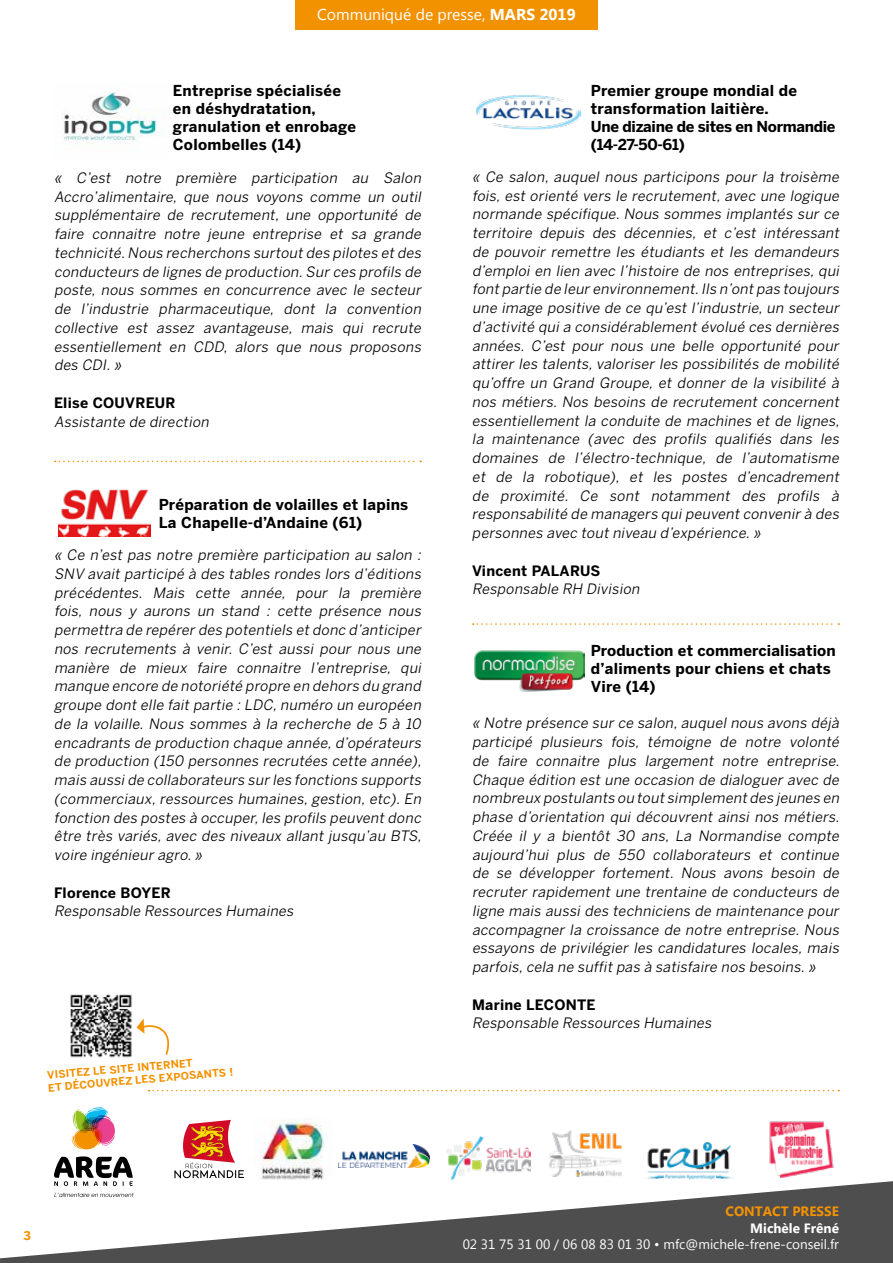
<style>
.page{position:relative;width:893px;height:1263px;background:#fff}
.page>*{position:absolute;margin:0;border:0;box-sizing:border-box;transform-origin:0 0}
.t1{font:15.75px "Microsoft Tai Le";color:#fff}
.t2{font:700 15px/18px "Benton Sans";letter-spacing:.02em;color:#000}
.t3{font:italic 14.25px/18.8px "Benton Sans";letter-spacing:.02em;color:#000;text-align:justify}
.t4{font:700 14.25px "Benton Sans";letter-spacing:.02em;color:#000}
.t5{font:13.5px "Microsoft Tai Le";color:#fff}
.t6{font:700 13.5px "Microsoft Tai Le";color:#f39200}
.t7{font:700 13.5px "Microsoft Tai Le";color:#fff}
.t8{font:700 12px "Benton Sans";color:#f39200}
.t9{font:700 10.5px/12.6px "Benton Sans";color:#f39200}
.s1{font-weight:700}
</style>
<div class="page">
<svg style="left:174px;top:1120px;width:70px;height:58px"></svg>
<img style="left:256px;top:1118px;width:69px;height:61px">
<img style="left:338px;top:1144px;width:92px;height:23px">
<img style="left:446px;top:1137px;width:84px;height:42px">
<img style="left:549px;top:1130px;width:73px;height:47px">
<img style="left:645px;top:1142px;width:89px;height:37px">
<img style="left:769px;top:1121px;width:65px;height:57px">
<div style="left:295px;top:0;width:303px;height:30px;background:#f39200"></div>
<img style="left:58px;top:490px;width:92px;height:46px">
<img style="left:62px;top:90px;width:104px;height:54px">
<img style="left:475px;top:95px;width:105px;height:34px">
<img style="left:474px;top:651px;width:111px;height:40px">
<svg style="left:0;top:1181px;width:893px;height:82px;fill:#4e4e4e"></svg>
<svg style="left:55px;top:461px;width:366px;height:1px"></svg>
<svg style="left:473px;top:623px;width:366px;height:2px"></svg>
<svg style="left:149px;top:1090px;width:690px;height:1px"></svg>
<svg style="left:54px;top:1193px;width:80px;height:4px"></svg>
<svg style="left:72px;top:1107px;width:43px;height:42px"></svg>
<svg style="left:54px;top:1156px;width:79px;height:30px"></svg>
<img style="left:70px;top:994px;width:67px;height:64px">
<svg style="left:137px;top:1018px;width:33px;height:37px"></svg>
<p class="t1" style="left:317px;top:6px;width:260px">Communiqué de presse, <span class="s1">MARS 2019</span></p>
<p class="t2" style="left:173px;top:82px;width:185px">Entreprise spécialisée en déshydratation, granulation et enrobage<br>Colombelles (14)</p>
<p class="t2" style="left:591px;top:82px;width:246px">Premier groupe mondial de transformation laitière.<br>Une dizaine de sites en Normandie (14-27-50-61)</p>
<p class="t3" style="left:54px;top:168px;width:371px">« C’est notre première participation au Salon Accro’alimentaire, que nous voyons comme un outil supplémentaire de recrutement, une opportunité de faire connaitre notre jeune entreprise et sa grande technicité.Nous recherchons surtout des pilotes et des conducteurs de lignes de production.Sur ces profils de poste, nous sommes en concurrence avec le secteur de l’industrie pharmaceutique, dont la convention collective est assez avantageuse, mais qui recrute essentiellement en CDD, alors que nous proposons des CDI.»</p>
<p class="t4" style="left:54px;top:394px;width:123px">Elise COUVREUR</p>
<p class="t3" style="left:54px;top:412px;width:159px">Assistante de direction</p>
<p class="t2" style="left:159px;top:495px;width:251px">Préparation de volailles et lapins<br>La Chapelle-d’Andaine (61)</p>
<p class="t3" style="left:54px;top:545px;width:372px">« Ce n’est pas notre première participation au salon :<br>SNV avait participé à des tables rondes lors d’éditions précédentes. Mais cette année, pour la première fois, nous y aurons un stand : cette présence nous permettra de repérer des potentiels et donc d’anticiper nos recrutements à venir. C’est aussi pour nous une manière de mieux faire connaitre l’entreprise, qui manque encore de notoriété propre en dehors du grand groupe dont elle fait partie : LDC,numéro un européen de la volaille. Nous sommes à la recherche de 5 à 10 encadrants de production chaque année,d’opérateurs de production (150 personnes recrutées cette année), mais ausside collaborateurs sur les fonctions supports (commerciaux, ressources humaines, gestion, etc). En fonction des postes à occuper,les profils peuvent donc être très variés, avec des niveaux allant j usqu’au BTS, voire ingénieur agro.»</p>
<p class="t4" style="left:54px;top:884px;width:118px">Florence BOYER</p>
<p class="t3" style="left:54px;top:902px;width:244px">Responsable Ressources Humaines</p>
<p class="t9" style="left:47px;top:1069px;width:187px;rotate:-5deg">VISITEZ LE SITE INTERNET<br>ET DÉCOUVREZ LES EXPOSANTS !</p>
<p class="t3" style="left:472px;top:167px;width:372px">« Ce salon, auquel nous participons pour la troisème fois, est orienté vers le recrutement, avec une logique normande spécifique. Nous sommes implantés sur ce territoire depuis des décennies, et c’est intéressant de pouvoir remettre les étudiants et les demandeurs d’emploi en lien avec l’histoire de nos entreprises, qui font partie de leur environnement.Ils n’ont pas toujours une image positive de ce qu’est l’industrie, un secteur d’activité qui a considérablement évolué ces dernières années. C’est pour nous une belle opportunité pour attirer les talents, valoriser les possibilités de mobilité qu’offre un Grand Groupe, et donner de la visibilité à nos métiers. Nos besoins de recrutement concernent essentiellement la conduite de machines et de lignes, la maintenance (avec des profils qualifiés dans les domaines de l’électro-technique, de l’automatisme et de la robotique), et les postes d’encadrement de proximité. Ce sont notamment des profils à responsabilité de managers quipeuvent convenir à des personnes avec tout niveau d’expérience.»</p>
<p class="t4" style="left:472px;top:562px;width:130px">Vincent PALARUS</p>
<p class="t3" style="left:472px;top:580px;width:172px">Responsable RH Division</p>
<p class="t2" style="left:591px;top:641px;width:246px">Production et commercialisation d’aliments pour chiens et chats<br>Vire (14)</p>
<p class="t3" style="left:472px;top:714px;width:372px">« Notre présence sur ce salon,auquel nous avons déjà participé plusieurs fois, témoigne de notre volonté de faire connaitre plus largement notre entreprise.<br>Chaque édition est une occasion de dialoguer avec de nombreux postulants ou tout simplement des jeunes en phase d’orientation qui découvrent ainsi nos métiers.<br>Créée il y a bientôt 30 ans, La Normandise compte aujourd’hui plus de 550 collaborateurs et continue de se développer fortement. Nous avons besoin de recruter rapidement une trentaine de conducteurs de ligne mais aussi des techniciens de maintenance pour accompagner la croissance de notre entreprise. Nous essayons de privilégier les candidatures locales, mais parfois,cela ne suffit pas à satisfaire nos besoins.»</p>
<p class="t4" style="left:472px;top:996px;width:125px">Marine LECONTE</p>
<p class="t3" style="left:472px;top:1014px;width:244px">Responsable Ressources Humaines</p>
<p class="t8" style="left:23px;top:1228px;width:9px">3</p>
<p class="t6" style="left:726px;top:1204px;width:115px">CONTACT PRESSE</p>
<p class="t7" style="left:750px;top:1220px;width:90px">Michèle Frêné</p>
<p class="t5" style="left:463px;top:1236px;width:378px">02 31 75 31 00 / 06 08 83 01 30 • mfc@michele-frene-conseil.fr</p>
</div>
